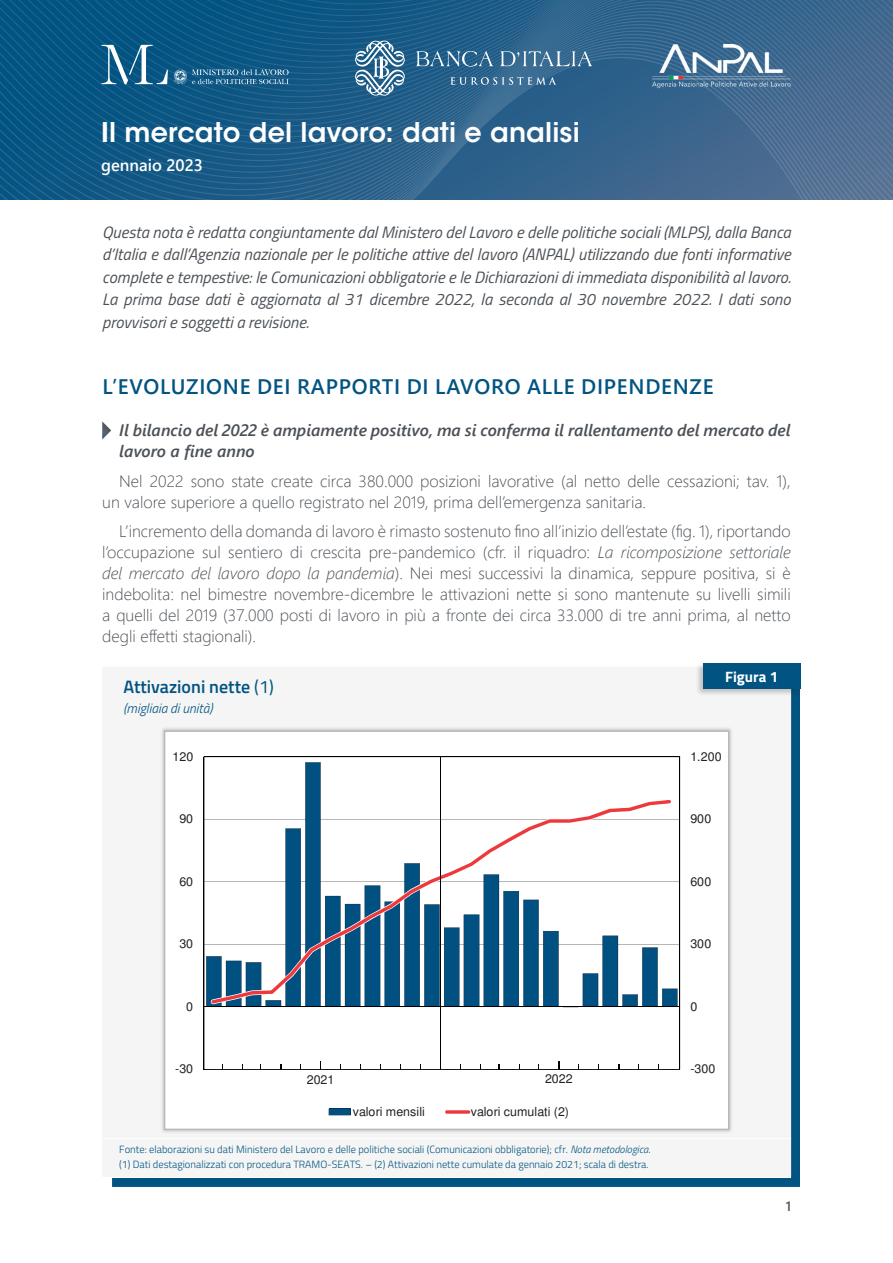
<style>
.page{position:relative;width:893px;height:1263px;background:#fff}
.page>*{position:absolute;margin:0;border:0;box-sizing:border-box;transform-origin:0 0}
.t1{font:600 27px "ITC Avant Garde Std";letter-spacing:.005em;color:#fff}
.Titolo-capitolo{font:600 21px "Segoe UI";letter-spacing:.035em;color:#015382}
.CO_titolo_figura{font:600 18px "Titillium";color:#015382}
.paragrafo-oggetto-an{font:300 16.5px/21px "Segoe UI";color:#4b5157}
.prefazione{font:italic 16.5px/22.5px "Titillium";color:#4b5157;text-align:justify}
.Sottotitolo_grigio{font:italic 600 16.5px/21px "Segoe UI";color:#4b5157}
.t2{font:600 16.5px "Segoe UI";color:#fff}
.OC_label-figura{font:700 15px "Titillium";color:#fff}
.CO_sottotitolo_figur{font:italic 300 13.5px "Titillium";color:#015382}
.numero_pagina{font:600 13.5px "Segoe UI";color:#4b5157}
.t3{font:12.45px "Helvetica";letter-spacing:-.005em;color:#231f20}
.OC_nota_figura{font:300 10.5px "Titillium";color:#015382}
.s1{font-style:italic}
.s2{font-weight:400}
</style>
<div class="page">
<svg style="left:0;top:96px;width:893px;height:104px;background:#2c618b"></svg>
<svg style="left:0;top:0;width:893px;height:96px;background:#26638c"></svg>
<img style="left:653px;top:45px;width:137px;height:43px">
<svg style="left:102px;top:421px;width:9px;height:18px"></svg>
<svg style="left:113px;top:696px;width:687px;height:491px;background:#125e8a"></svg>
<div style="left:103px;top:667px;width:688px;height:510px;background:#f4f5f4"></div>
<hr style="left:102px;top:1138px;width:689px;height:1px;background:#fff">
<div style="left:160px;top:726px;width:573px;height:408px;background:#231f20;opacity:.2"></div>
<div style="left:165px;top:731px;width:564px;height:398px;background:#fff"></div>
<svg style="left:204px;top:757px;width:476px;height:313px"></svg>
<svg style="left:206px;top:762px;width:471px;height:245px"></svg>
<hr style="left:204px;top:756px;width:476px;height:1px;background:#000001">
<hr style="left:679px;top:757px;width:1px;height:312px;background:#000001">
<hr style="left:204px;top:757px;width:1px;height:312px;background:#000001">
<hr style="left:204px;top:1007px;width:476px;height:1px;background:#000001">
<svg style="left:211px;top:800px;width:460px;height:204px"></svg>
<svg style="left:440px;top:757px;width:1px;height:312px"></svg>
<svg style="left:329px;top:1109px;width:22px;height:6px"></svg>
<svg style="left:445px;top:1110px;width:25px;height:4px"></svg>
<div style="left:164px;top:730px;width:565px;height:400px;border:2px solid #b8b7ba"></div>
<div style="left:695px;top:662px;width:107px;height:34px;background:#231f20;opacity:.25"></div>
<div style="left:703px;top:664px;width:97px;height:25px;background:#015382"></div>
<h1 class="t1" style="left:101px;top:116px;width:480px">Il mercato del lavoro: dati e analisi</h1>
<p class="t2" style="left:101px;top:149px;width:103px">gennaio 2023</p>
<p class="prefazione" style="left:102px;top:220px;width:690px">Questa nota è redatta congiuntamente dal Ministero del Lavoro e delle politiche sociali (MLPS), dalla Banca d’Italia e dall’Agenzia nazionale per le politiche attive del lavoro (ANPAL) utilizzando due fonti informative complete e tempestive: le Comunicazioni obbligatorie e le Dichiarazioni di immediata disponibilità al lavoro.<br>La prima base dati è aggiornata al 31 dicembre 2022, la seconda al 30 novembre 2022. I dati sono provvisori e soggetti a revisione.</p>
<h1 class="Titolo-capitolo" style="left:103px;top:367px;width:612px">L’EVOLUZIONE DEI RAPPORTI DI LAVORO ALLE DIPENDENZE</h1>
<p class="Sottotitolo_grigio" style="left:119px;top:417px;width:673px">Il bilancio del 2022 è ampiamente positivo, ma si conferma il rallentamento del mercato del lavoro a fine anno</p>
<p class="paragrafo-oggetto-an" style="left:102px;top:469px;width:690px;text-indent:17px">Nel 2022 sono state create circa 380.000 posizioni lavorative (al netto delle cessazioni; tav. 1), un valore superiore a quello registrato nel 2019, prima dell’emergenza sanitaria.</p>
<p class="paragrafo-oggetto-an" style="left:102px;top:519px;width:690px;text-align:justify;text-indent:17px">L’incremento della domanda di lavoro è rimasto sostenuto fino all’inizio dell’estate (fig. 1), riportando l’occupazione sul sentiero di crescita pre-pandemico (cfr. il riquadro: <span class="s1">La ricomposizione settoriale del mercato del lavoro dopo la pandemia</span>). Nei mesi successivi la dinamica, seppure positiva, si è indebolita: nel bimestre novembre-dicembre le attivazioni nette si sono mantenute su livelli simili a quelli del 2019 (37.000 posti di lavoro in più a fronte dei circa 33.000 di tre anni prima, al netto degli effetti stagionali).</p>
<p class="CO_titolo_figura" style="left:123px;top:673px;width:152px">Attivazioni nette <span class="s2">(1)</span></p>
<p class="CO_sottotitolo_figur" style="left:123px;top:699px;width:91px">(migliaia di unità)</p>
<p class="OC_label-figura" style="left:725px;top:665px;width:55px">Figura 1</p>
<p class="t3" style="left:172px;top:752px;width:22px">120</p>
<p class="t3" style="left:690px;top:752px;width:33px">1.200</p>
<p class="t3" style="left:179px;top:814px;width:15px">90</p>
<p class="t3" style="left:690px;top:814px;width:22px">900</p>
<p class="t3" style="left:179px;top:877px;width:15px">60</p>
<p class="t3" style="left:690px;top:877px;width:22px">600</p>
<p class="t3" style="left:179px;top:939px;width:15px">30</p>
<p class="t3" style="left:690px;top:939px;width:22px">300</p>
<p class="t3" style="left:186px;top:1002px;width:8px">0</p>
<p class="t3" style="left:690px;top:1002px;width:8px">0</p>
<p class="t3" style="left:175px;top:1064px;width:19px">-30</p>
<p class="t3" style="left:307px;top:1075px;width:29px">2021</p>
<p class="t3" style="left:545px;top:1073px;width:29px">2022</p>
<p class="t3" style="left:690px;top:1064px;width:26px">-300</p>
<p class="t3" style="left:353px;top:1107px;width:74px">valori mensili</p>
<p class="t3" style="left:471px;top:1107px;width:100px">valori cumulati (2)</p>
<p class="OC_nota_figura" style="left:119px;top:1141px;width:533px">Fonte: elaborazioni su dati Ministero del Lavoro e delle politiche sociali (Comunicazioni obbligatorie); cfr. <span class="s1">Nota metodologica</span>.</p>
<p class="OC_nota_figura" style="left:119px;top:1157px;width:531px">(1) Dati destagionalizzati con procedura TRAMO-SEATS. – (2) Attivazioni nette cumulate da gennaio 2021; scala di destra.</p>
<p class="numero_pagina" style="left:786px;top:1193px;width:7px">1</p>
</div>
